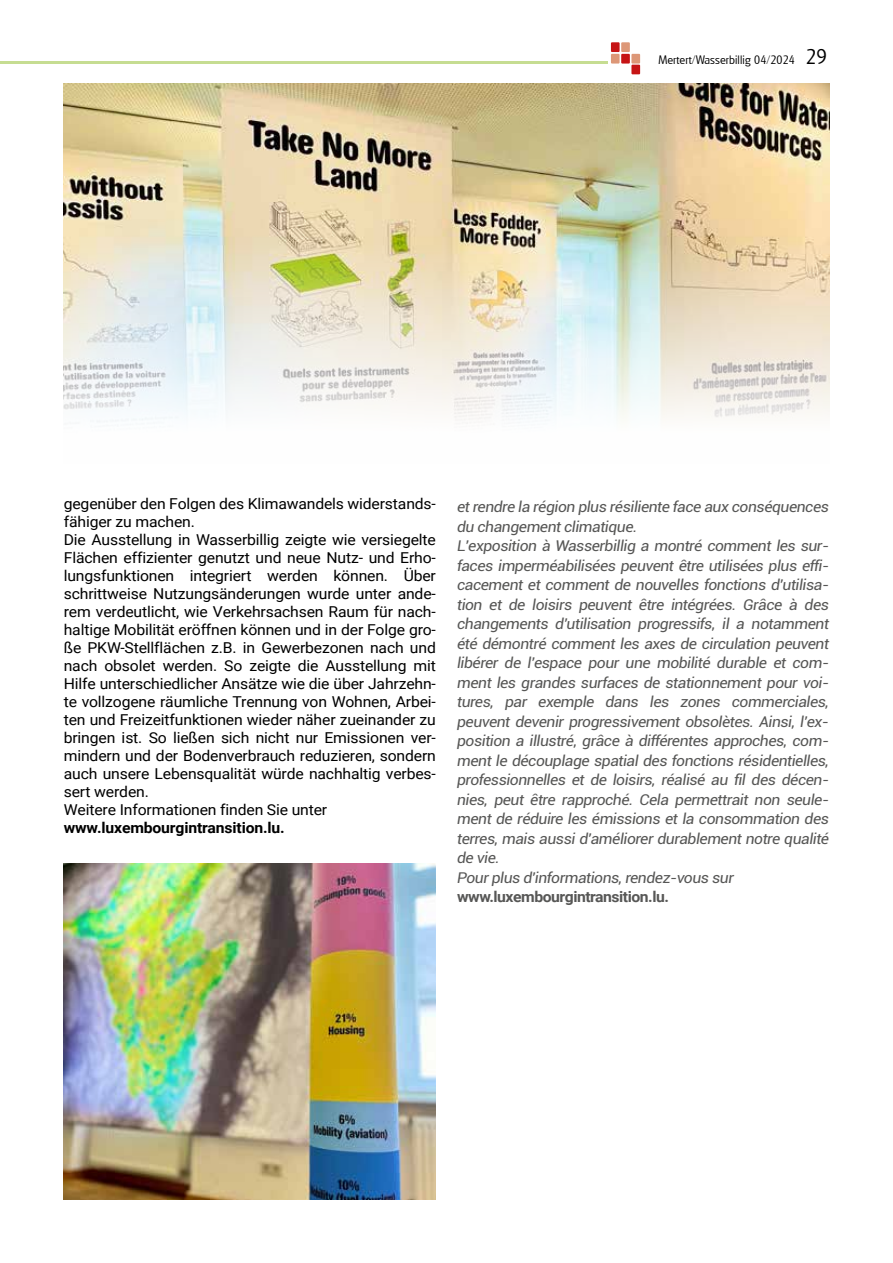
<style>
.page{position:relative;width:893px;height:1263px;background:#fff}
.page>*{position:absolute;margin:0;border:0;box-sizing:border-box;transform-origin:0 0}
.t1{font:italic 15px/19.5px "Roboto";letter-spacing:-.03em;color:#575756;scale:1.05 1}
.t2{font:15px/18px "Roboto";letter-spacing:-.01em;color:#000;scale:1.05 1}
.t3{font:700 15px "Roboto";letter-spacing:-.01em;color:#000;scale:1.05 1}
.t4{font:700 15px "Roboto";letter-spacing:-.03em;color:#575756;scale:1.05 1}
.t5{font:300 12px "Glasgow";letter-spacing:.01em;color:#000}
.s1{font-size:21px}
</style>
<div class="page">
<div style="left:611px;top:42px;width:9px;height:10px;background:#c61415"></div>
<div style="left:621px;top:54px;width:9px;height:10px;background:#c61415"></div>
<div style="left:631px;top:65px;width:9px;height:9px;background:#c61415"></div>
<div style="left:621px;top:42px;width:9px;height:10px;background:#dd9777"></div>
<div style="left:611px;top:54px;width:9px;height:10px;background:#dd9777"></div>
<div style="left:631px;top:54px;width:9px;height:10px;background:#dd9777"></div>
<hr style="left:0;top:62px;width:608px;height:2px;background:#a6ca56">
<img style="left:64px;top:83px;width:765px;height:341px">
<img style="left:64px;top:863px;width:372px;height:336px">
<p class="t5" style="left:658px;top:52px;width:170px">Mertert/Wasserbillig 04/2024 <span class="s1">29</span></p>
<p class="t2" style="left:64px;top:494px;width:356px">gegenüber den Folgen des Klimawandels widerstands&shy;fähiger zu machen.<br>Die Ausstellung in Wasserbillig zeigte wie versiegelte Flächen effizienter genutzt und neue Nutz- und Erho&shy;lungsfunktionen integriert werden können. Über schrittweise Nutzungsänderungen wurde unter ande&shy;rem verdeutlicht, wie Verkehrsachsen Raum für nach&shy;haltige Mobilität eröffnen können und in der Folge gro&shy;ße PKW-Stellflächen z.B. in Gewerbezonen nach und nach obsolet werden. So zeigte die Ausstellung mit Hilfe unterschiedlicher Ansätze wie die über Jahrzehn&shy;te vollzogene räumliche Trennung von Wohnen, Arbei&shy;ten und Freizeitfunktionen wieder näher zueinander zu bringen ist. So ließen sich nicht nur Emissionen ver&shy;mindern und der Bodenverbrauch reduzieren, sondern auch unsere Lebensqualität würde nachhaltig verbes&shy;sert werden.<br>Weitere Informationen finden Sie unter</p>
<p class="t3" style="left:64px;top:817px;width:212px">www.luxembourgintransition.lu.</p>
<p class="t1" style="left:457px;top:497px;width:356px">et rendre la région plus résiliente face aux conséquences du changement climatique.<br>L'exposition à Wasserbillig a montré comment les sur&shy;faces imperméabilisées peuvent être utilisées plus effi&shy;cacement et comment de nouvelles fonctions d'utilisa&shy;tion et de loisirs peuvent être intégrées. Grâce à des changements d'utilisation progressifs, il a notamment été démontré comment les axes de circulation peuvent libérer de l'espace pour une mobilité durable et com&shy;ment les grandes surfaces de stationnement pour voi&shy;tures, par exemple dans les zones commerciales, peuvent devenir progressivement obsolètes. Ainsi, l'ex&shy;position a illustré, grâce à différentes approches, com&shy;ment le découplage spatial des fonctions résidentielles, professionnelles et de loisirs, réalisé au fil des décen&shy;nies, peut être rapproché. Cela permettrait non seule&shy;ment de réduire les émissions et la consommation des terres, mais aussi d'améliorer durablement notre qualité de vie.<br>Pour plus d'informations, rendez-vous sur</p>
<p class="t4" style="left:457px;top:886px;width:203px">www.luxembourgintransition.lu.</p>
</div>
